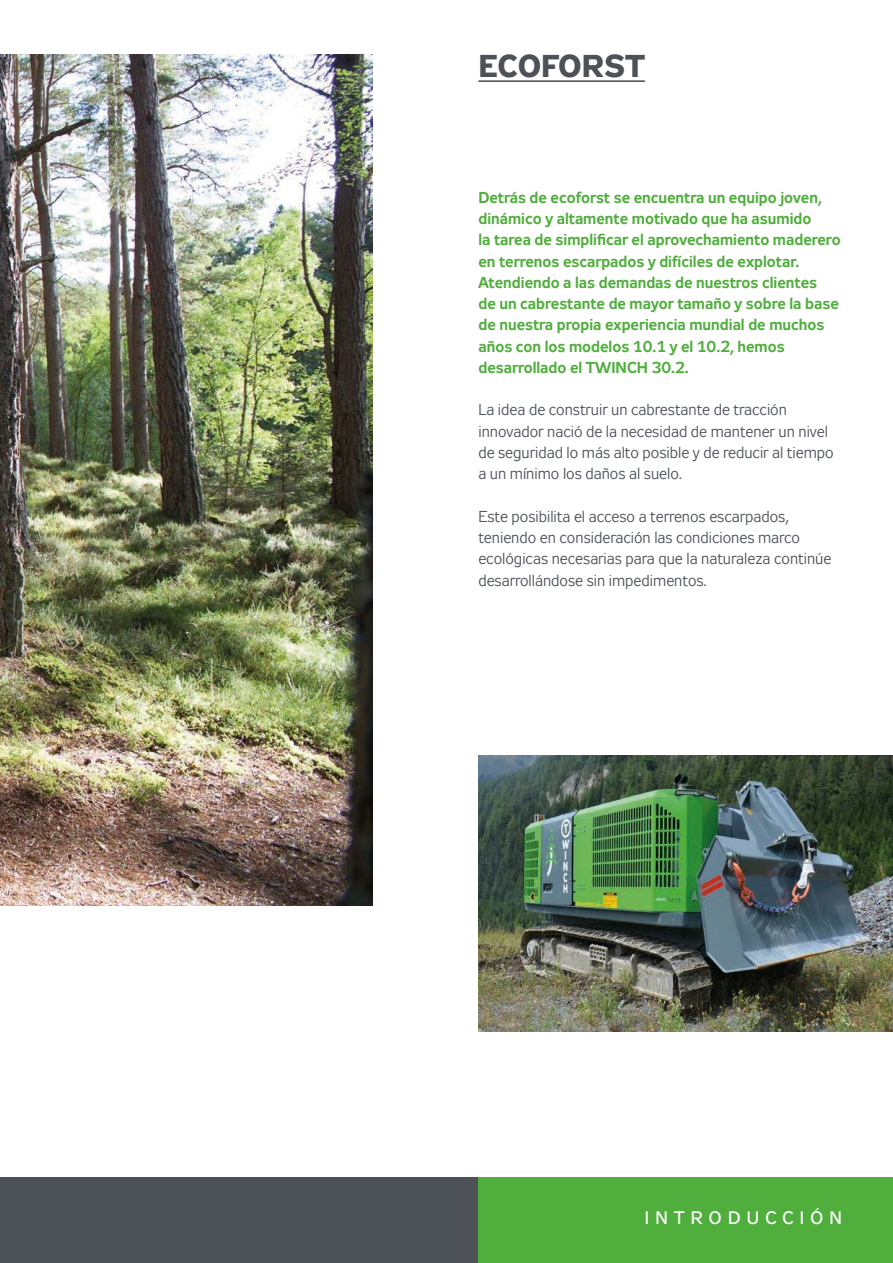
<style>
.page{position:relative;width:893px;height:1263px;background:#fff}
.page>*{position:absolute;margin:0;border:0;box-sizing:border-box;transform-origin:0 0}
.t1{font:700 31.5px "Zeppelin 32";color:#4d5158}
.t2{font:18px "Zeppelin 32";letter-spacing:.35em;color:#fff}
.t3{font:700 15.75px/21.3px "Zeppelin 31";color:#50ae3d}
.t4{font:15.75px/21.3px "Zeppelin 31";color:#4d5158}
</style>
<div class="page">
<div style="left:0;top:1178px;width:478px;height:85px;background:#4d5158"></div>
<div style="left:478px;top:1178px;width:415px;height:85px;background:#50ae3d"></div>
<img style="left:0;top:54px;width:372px;height:852px">
<hr style="left:478px;top:80px;width:167px;height:2px;background:#4d5158">
<img style="left:478px;top:756px;width:415px;height:276px">
<h1 class="t1" style="left:478px;top:48px;width:168px">ECOFORST</h1>
<p class="t3" style="left:478px;top:187px;width:364px">Detrás de ecoforst se encuentra un equipo joven, dinámico y altamente motivado que ha asumido<br>la tarea de simplificar el aprovechamiento maderero en terrenos escarpados y difíciles de explotar.<br>Atendiendo a las demandas de nuestros clientes<br>de un cabrestante de mayor tamaño y sobre la base de nuestra propia experiencia mundial de muchos años con los modelos 10.1 y el 10.2, hemos desarrollado el TWINCH 30.2.</p>
<p class="t4" style="left:478px;top:401px;width:357px">La idea de construir un cabrestante de tracción innovador nació de la necesidad de mantener un nivel de seguridad lo más alto posible y de reducir al tiempo a un mínimo los daños al suelo.</p>
<p class="t4" style="left:478px;top:507px;width:354px">Este posibilita el acceso a terrenos escarpados, teniendo en consideración las condiciones marco ecológicas necesarias para que la naturaleza continúe desarrollándose sin impedimentos.</p>
<p class="t2" style="left:645px;top:1207px;width:199px">INTRODUCCIÓN</p>
</div>
